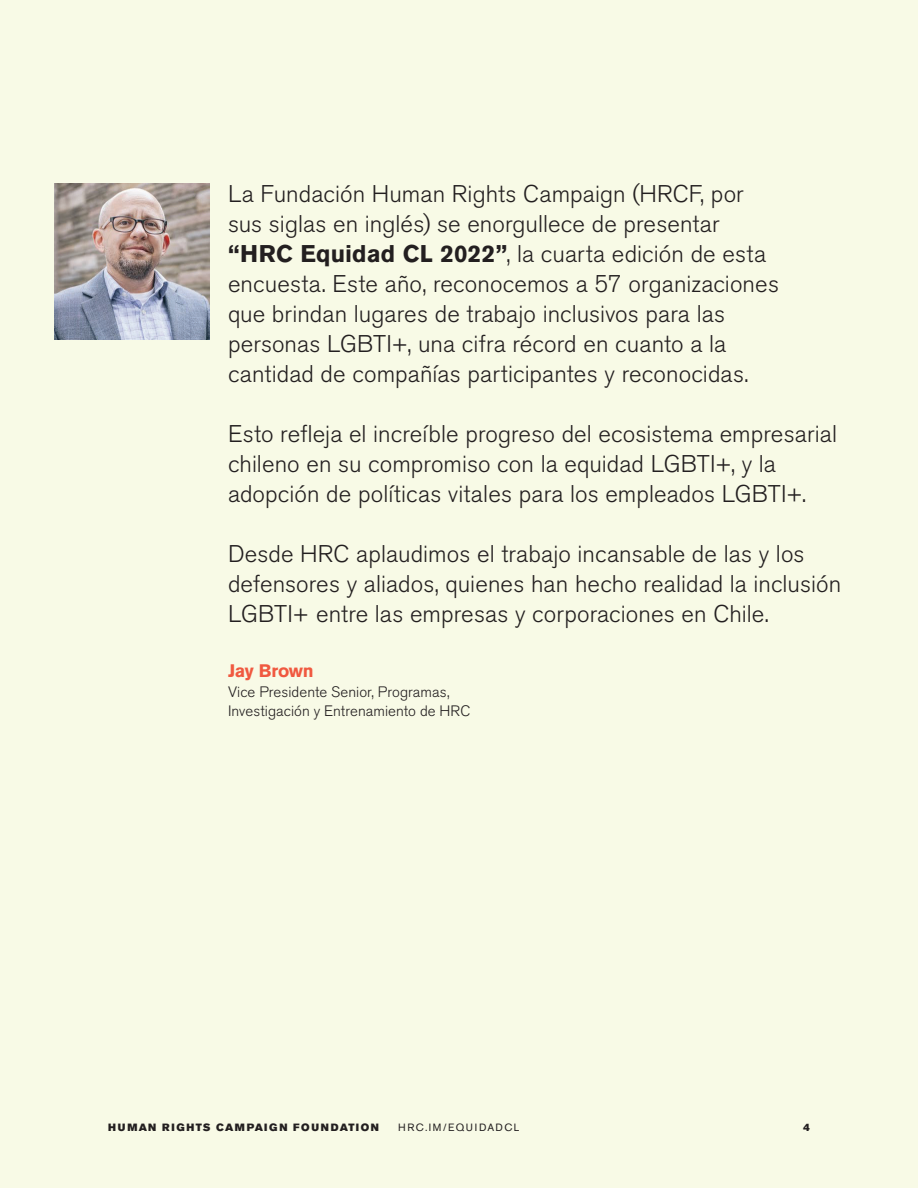
<style>
.page{position:relative;width:918px;height:1188px;background:#f8fae6}
.page>*{position:absolute;margin:0;border:0;box-sizing:border-box;transform-origin:0 0}
.t1{font:300 24px/30px "Akzidenz Grotesk Pro";letter-spacing:.005em;color:#231f20}
.t2{font:700 18px "Akzidenz Grotesk Pro";letter-spacing:-.015em;color:#f05940}
.t3{font:300 15px/19.5px "Akzidenz Grotesk Pro";letter-spacing:.005em;color:#231f20}
.t4{font:10.5px "Akzidenz Grotesk Pro Super";letter-spacing:.15em;color:#231f20}
.t5{font:10.5px "Akzidenz Grotesk Pro";letter-spacing:.14em;color:#231f20}
.s1{font-weight:700}
</style>
<div class="page">
<img style="left:54px;top:184px;width:156px;height:156px">
<p class="t1" style="left:228px;top:178px;width:553px">La Fundación Human Rights Campaign (HRCF, por sus siglas en inglés) se enorgullece de presentar <span class="s1">“HRC Equidad CL 2022”</span>, la cuarta edición de esta encuesta. Este año, reconocemos a 57 organizaciones que brindan lugares de trabajo inclusivos para las personas LGBTI+, una cifra récord en cuanto a la cantidad de compañías participantes y reconocidas.</p>
<p class="t1" style="left:228px;top:418px;width:611px">Esto refleja el increíble progreso del ecosistema empresarial chileno en su compromiso con la equidad LGBTI+, y la adopción de políticas vitales para los empleados LGBTI+.</p>
<p class="t1" style="left:228px;top:538px;width:615px">Desde HRC aplaudimos el trabajo incansable de las y los defensores y aliados, quienes han hecho realidad la inclusión<br>LGBTI+ entre las empresas y corporaciones en Chile.</p>
<p class="t2" style="left:228px;top:659px;width:87px">Jay Brown</p>
<p class="t3" style="left:228px;top:682px;width:244px">Vice Presidente Senior, Programas,<br>Investigación y Entrenamiento de HRC</p>
<p class="t4" style="left:108px;top:1121px;width:272px">HUMAN RIGHTS CAMPAIGN FOUNDATION</p>
<p class="t5" style="left:398px;top:1121px;width:123px">HRC.IM/EQUIDADCL</p>
<p class="t4" style="left:803px;top:1121px;width:8px">4</p>
</div>
